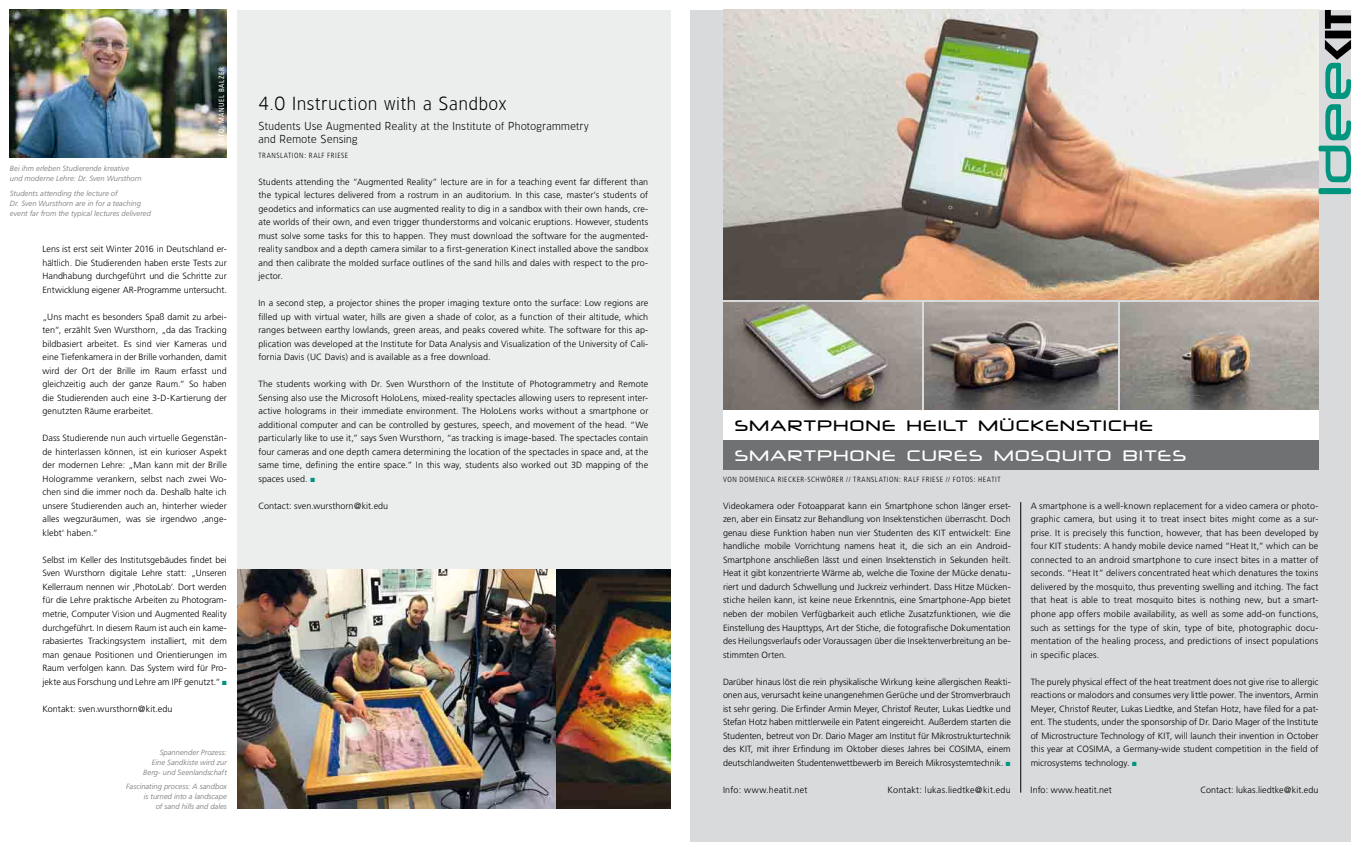
<style>
.page{position:relative;width:1361px;height:851px;background:#fff}
.page>*{position:absolute;margin:0;border:0;box-sizing:border-box;transform-origin:0 0}
.t1{font:300 18px "TF Forever";letter-spacing:.06em;color:#000}
.t2{font:500 17px "ft 30 modus";letter-spacing:.045em;color:#fff}
.t3{font:500 17px "ft 30 modus";letter-spacing:.045em;color:#000}
.t4{font:300 11px/13px "TF Forever";letter-spacing:.045em;color:#000}
.t5{font:300 9px/13.5px "Frutiger";letter-spacing:.005em;color:#000;text-align:justify}
.t6{font:300 9px "Frutiger";letter-spacing:.025em;color:#000}
.t7{font:italic 300 7.5px/10px "Frutiger";letter-spacing:.01em;color:#707172;text-align:right}
.t8{font:300 condensed 7.5px "Frutiger";letter-spacing:.07em;color:#000}
.t9{font:condensed 7.5px "Frutiger";letter-spacing:.07em;color:#fff}
.s1{color:#00957e}
</style>
<div class="page">
<div style="left:690px;top:10px;width:661px;height:830px;background:#d9dadb"></div>
<hr style="left:1020px;top:502px;width:1px;height:290px;background:#000">
<img style="left:723px;top:10px;width:595px;height:289px">
<img style="left:723px;top:302px;width:198px;height:108px">
<img style="left:924px;top:302px;width:193px;height:108px">
<img style="left:1120px;top:302px;width:198px;height:108px">
<div style="left:723px;top:439px;width:595px;height:30px;background:#707172"></div>
<div style="left:723px;top:410px;width:595px;height:29px;background:#fff"></div>
<svg style="left:1318px;top:10px;width:33px;height:184px"></svg>
<div style="left:237px;top:10px;width:433px;height:559px;background:#eceded"></div>
<img style="left:237px;top:569px;width:433px;height:239px">
<img style="left:557px;top:569px;width:112px;height:239px">
<img style="left:10px;top:10px;width:217px;height:148px">
<p class="t7" style="left:10px;top:163px;width:133px;text-align:left">Bei ihm erleben Studierende kreative und moderne Lehre: Dr. Sven Wursthorn</p>
<p class="t7" style="left:10px;top:188px;width:143px;text-align:left">Students attending the lecture of<br>Dr. Sven Wursthorn are in for a teaching event far from the typical lectures delivered</p>
<p class="t9" style="left:217px;top:146px;width:80px;rotate:-90deg">Foto: manuel Balzer</p>
<p class="t5" style="left:43px;top:242px;width:186px">Lens ist erst seit Winter 2016 in Deutschland er&shy;hältlich. Die Studierenden haben erste Tests zur Handhabung durchgeführt und die Schritte zur Entwicklung eigener AR-Programme untersucht.</p>
<p class="t5" style="left:43px;top:310px;width:186px">„Uns macht es besonders Spaß damit zu arbei&shy;ten“, erzählt Sven Wursthorn, „da das Tracking bildbasiert arbeitet. Es sind vier Kameras und eine Tiefenkamera in der Brille vorhanden, damit wird der Ort der Brille im Raum erfasst und gleichzeitig auch der ganze Raum.“ So haben die Studierenden auch eine 3-D-Kartierung der genutzten Räume erarbeitet.</p>
<p class="t5" style="left:43px;top:431px;width:186px">Dass Studierende nun auch virtuelle Gegenstän&shy;de hinterlassen können, ist ein kurioser Aspekt der modernen Lehre: „Man kann mit der Brille Hologramme verankern, selbst nach zwei Wo&shy;chen sind die immer noch da. Deshalb halte ich unsere Studierenden auch an, hinterher wieder alles wegzuräumen, was sie irgendwo ,ange&shy;klebt‘ haben.“</p>
<p class="t5" style="left:43px;top:553px;width:186px">Selbst im Keller des Institutsgebäudes findet bei Sven Wursthorn digitale Lehre statt: „Unseren Kellerraum nennen wir ,PhotoLab‘. Dort werden für die Lehre praktische Arbeiten zu Photogram&shy;metrie, Computer Vision und Augmented Reality durchgeführt. In diesem Raum ist auch ein kame&shy;rabasiertes Trackingsystem installiert, mit dem man genaue Positionen und Orientierungen im Raum verfolgen kann. Das System wird für Pro&shy;jekte aus Forschung und Lehre am IPF genutzt.“ <span class="s1">■</span></p>
<p class="t5" style="left:43px;top:701px;width:131px">Kontakt: sven.wursthorn@kit.edu</p>
<p class="t7" style="left:143px;top:747px;width:85px">Spannender Prozess:<br>Eine Sandkiste wird zur<br>Berg- und Seenlandschaft</p>
<p class="t7" style="left:126px;top:781px;width:102px">Fascinating process: A sandbox is turned into a landscape<br>of sand hills and dales</p>
<h1 class="t1" style="left:258px;top:93px;width:249px">4.0 instruction with a sandbox</h1>
<p class="t4" style="left:258px;top:119px;width:332px">students use augmented reality at the institute of Photogrammetry and remote sensing</p>
<p class="t8" style="left:258px;top:151px;width:91px">TRANSLATION: RALF FRIESE</p>
<p class="t5" style="left:258px;top:175px;width:391px">Students attending the “Augmented Reality” lecture are in for a teaching event far different than the typical lectures delivered from a rostrum in an auditorium. In this case, master’s students of geodetics and informatics can use augmented reality to dig in a sandbox with their own hands, cre&shy;ate worlds of their own, and even trigger thunderstorms and volcanic eruptions. However, students must solve some tasks for this to happen. They must download the software for the augmented&shy;reality sandbox and a depth camera similar to a first-generation Kinect installed above the sandbox and then calibrate the molded surface outlines of the sand hills and dales with respect to the pro&shy;jector.</p>
<p class="t5" style="left:258px;top:296px;width:391px">In a second step, a projector shines the proper imaging texture onto the surface: Low regions are filled up with virtual water, hills are given a shade of color, as a function of their altitude, which ranges between earthy lowlands, green areas, and peaks covered white. The software for this ap&shy;plication was developed at the Institute for Data Analysis and Visualization of the University of Cali&shy;fornia Davis (UC Davis) and is available as a free download.</p>
<p class="t5" style="left:258px;top:377px;width:391px">The students working with Dr. Sven Wursthorn of the Institute of Photogrammetry and Remote Sensing also use the Microsoft HoloLens, mixed-reality spectacles allowing users to represent inter&shy;active holograms in their immediate environment. The HoloLens works without a smartphone or additional computer and can be controlled by gestures, speech, and movement of the head. “We particularly like to use it,” says Sven Wursthorn, “as tracking is image-based. The spectacles contain four cameras and one depth camera determining the location of the spectacles in space and, at the same time, defining the entire space.” In this way, students also worked out 3D mapping of the spaces used. <span class="s1">■</span></p>
<p class="t5" style="left:258px;top:499px;width:131px">Contact: sven.wursthorn@kit.edu</p>
<h2 class="t3" style="left:734px;top:418px;width:420px">SMARTPHONE HEILT MÜCKENSTICHE</h2>
<h2 class="t2" style="left:734px;top:448px;width:454px">SMARTPHONE CURES MOSQUITO BITES</h2>
<p class="t8" style="left:723px;top:475px;width:279px">VON DOMENICA RIECKER-SCHWÖRER // TRANSLATION: RALF FRIESE // FOTOS: HEATIT</p>
<p class="t5" style="left:723px;top:499px;width:289px">Videokamera oder Fotoapparat kann ein Smartphone schon länger erset&shy;zen, aber ein Einsatz zur Behandlung von Insektenstichen überrascht. Doch genau diese Funktion haben nun vier Studenten des KIT entwickelt: Eine handliche mobile Vorrichtung namens heat it, die sich an ein Android-Smartphone anschließen lässt und einen Insektenstich in Sekunden heilt.<br>Heat it gibt konzentrierte Wärme ab, welche die Toxine der Mücke denatu&shy;riert und dadurch Schwellung und Juckreiz verhindert. Dass Hitze Mücken&shy;stiche heilen kann, ist keine neue Erkenntnis, eine Smartphone-App bietet neben der mobilen Verfügbarkeit auch etliche Zusatzfunktionen, wie die Einstellung des Haupttyps, Art der Stiche, die fotografische Dokumentation des Heilungsverlaufs oder Voraussagen über die Insektenverbreitung an be&shy;stimmten Orten.</p>
<p class="t5" style="left:723px;top:674px;width:289px">Darüber hinaus löst die rein physikalische Wirkung keine allergischen Reakti&shy;onen aus, verursacht keine unangenehmen Gerüche und der Stromverbrauch ist sehr gering. Die Erfinder Armin Meyer, Christof Reuter, Lukas Liedtke und Stefan Hotz haben mittlerweile ein Patent eingereicht. Außerdem starten die Studenten, betreut von Dr. Dario Mager am Institut für Mikrostrukturtechnik des KIT, mit ihrer Erfindung im Oktober dieses Jahres bei COSIMA, einem deutschlandweiten Studentenwettbewerb im Bereich Mikrosystemtechnik. <span class="s1">■</span></p>
<p class="t5" style="left:723px;top:782px;width:86px">Info: www.heatit.net</p>
<p class="t6" style="left:887px;top:784px;width:125px">Kontakt: lukas.liedtke@kit.edu</p>
<p class="t5" style="left:1030px;top:499px;width:289px">A smartphone is a well-known replacement for a video camera or photo&shy;graphic camera, but using it to treat insect bites might come as a sur&shy;prise. It is precisely this function, however, that has been developed by four KIT students: A handy mobile device named “Heat It,” which can be connected to an android smartphone to cure insect bites in a matter of seconds. “Heat It” delivers concentrated heat which denatures the toxins delivered by the mosquito, thus preventing swelling and itching. The fact that heat is able to treat mosquito bites is nothing new, but a smart&shy;phone app offers mobile availability, as well as some add-on functions, such as settings for the type of skin, type of bite, photographic docu&shy;mentation of the healing process, and predictions of insect populations in specific places.</p>
<p class="t5" style="left:1030px;top:674px;width:289px">The purely physical effect of the heat treatment does not give rise to allergic reactions or malodors and consumes very little power. The inventors, Armin Meyer, Christof Reuter, Lukas Liedtke, and Stefan Hotz, have filed for a pat&shy;ent. The students, under the sponsorship of Dr. Dario Mager of the Institute of Microstructure Technology of KIT, will launch their invention in October this year at COSIMA, a Germany-wide student competition in the field of microsystems technology. <span class="s1">■</span></p>
<p class="t5" style="left:1030px;top:782px;width:83px">Info: www.heatit.net</p>
<p class="t5" style="left:1200px;top:782px;width:119px">Contact: lukas.liedtke@kit.edu</p>
</div>
